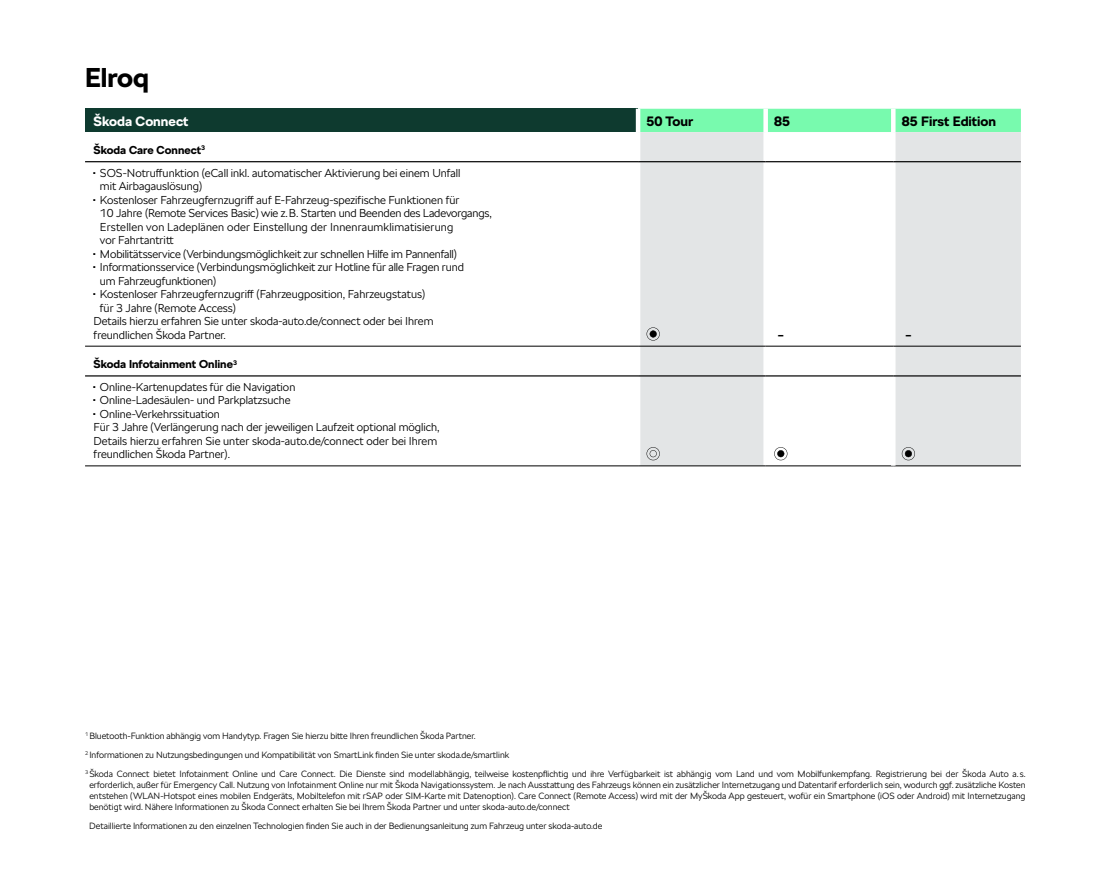
<style>
.page{position:relative;width:1106px;height:893px;background:#fff}
.page>*{position:absolute;margin:0;border:0;box-sizing:border-box;transform-origin:0 0}
.t1{font:700 27px "SKODA Next";color:#000}
.t2{font:700 13.5px "SKODA Next";color:#000}
.t3{font:700 13.5px "SKODA Next";color:#fff}
.t4{font:300 11.4px/13.5px "SKODA Next";color:#000}
.t5{font:700 11.4px "SKODA Next";color:#000}
.t6{font:300 9px/18.8px "SKODA Next";color:#000}
.t7{font:700 3.75px "SKODA Next";color:#000}
</style>
<div class="page">
<div style="left:85px;top:109px;width:553px;height:23px;background:#0e3a2f"></div>
<div style="left:640px;top:109px;width:380px;height:23px;background:#78faae"></div>
<div style="left:640px;top:132px;width:380px;height:334px;background:#e3e5e6"></div>
<svg style="left:768px;top:132px;width:123px;height:334px"></svg>
<hr style="left:636px;top:109px;width:4px;height:23px;background:#fff">
<div style="left:763px;top:109px;width:5px;height:23px;background:#fff"></div>
<hr style="left:891px;top:109px;width:4px;height:23px;background:#fff">
<div style="left:763px;top:132px;width:5px;height:29px;background:#fff"></div>
<div style="left:763px;top:162px;width:5px;height:184px;background:#fff"></div>
<div style="left:763px;top:346px;width:5px;height:29px;background:#fff"></div>
<div style="left:763px;top:376px;width:5px;height:90px;background:#fff"></div>
<hr style="left:85px;top:161px;width:553px;height:1px;background:#000">
<hr style="left:85px;top:346px;width:553px;height:1px;background:#000">
<hr style="left:85px;top:375px;width:553px;height:1px;background:#000">
<hr style="left:85px;top:466px;width:553px;height:1px;background:#000">
<hr style="left:638px;top:466px;width:127px;height:1px;background:#000">
<hr style="left:765px;top:466px;width:128px;height:1px;background:#000">
<hr style="left:893px;top:466px;width:127px;height:1px;background:#000">
<hr style="left:891px;top:132px;width:4px;height:29px;background:#fff">
<hr style="left:891px;top:162px;width:4px;height:184px;background:#fff">
<hr style="left:891px;top:346px;width:4px;height:29px;background:#fff">
<hr style="left:891px;top:376px;width:4px;height:90px;background:#fff">
<hr style="left:638px;top:161px;width:127px;height:1px;background:#000">
<hr style="left:765px;top:161px;width:128px;height:1px;background:#000">
<hr style="left:893px;top:161px;width:127px;height:1px;background:#000">
<hr style="left:638px;top:375px;width:127px;height:1px;background:#000">
<hr style="left:765px;top:375px;width:128px;height:1px;background:#000">
<hr style="left:893px;top:375px;width:127px;height:1px;background:#000">
<hr style="left:638px;top:346px;width:127px;height:1px;background:#000">
<hr style="left:765px;top:346px;width:128px;height:1px;background:#000">
<hr style="left:893px;top:346px;width:127px;height:1px;background:#000">
<svg style="left:646px;top:327px;width:14px;height:14px"></svg>
<svg style="left:646px;top:447px;width:14px;height:13px"></svg>
<svg style="left:774px;top:447px;width:13px;height:13px"></svg>
<svg style="left:901px;top:447px;width:14px;height:13px"></svg>
<h1 class="t1" style="left:85px;top:59px;width:66px">Elroq</h1>
<h2 class="t3" style="left:94px;top:112px;width:96px">Škoda Connect</h2>
<h2 class="t2" style="left:646px;top:112px;width:48px">50 Tour</h2>
<h2 class="t2" style="left:774px;top:112px;width:18px">85</h2>
<h2 class="t2" style="left:901px;top:112px;width:96px">85 First Edition</h2>
<p class="t5" style="left:94px;top:143px;width:113px">Škoda Care Connect<sup>3</sup></p>
<p class="t7" style="left:94px;top:170px;width:3px">◼</p>
<p class="t4" style="left:100px;top:166px;width:362px">SOS-Notruffunktion (eCall inkl. automatischer Aktivierung bei einem Unfall mit Airbagauslösung)</p>
<p class="t7" style="left:94px;top:197px;width:3px">◼</p>
<p class="t4" style="left:100px;top:193px;width:393px">Kostenloser Fahrzeugfernzugriff auf E-Fahrzeug-spezifische Funktionen für<br>10 Jahre (Remote Services Basic) wie z.B. Starten und Beenden des Ladevorgangs, Erstellen von Ladeplänen oder Einstellung der Innenraumklimatisierung<br>vor Fahrtantritt</p>
<p class="t7" style="left:94px;top:251px;width:3px">◼</p>
<p class="t4" style="left:100px;top:247px;width:358px">Mobilitätsservice (Verbindungsmöglichkeit zur schnellen Hilfe im Pannenfall)</p>
<p class="t7" style="left:94px;top:264px;width:3px">◼</p>
<p class="t4" style="left:100px;top:261px;width:365px">Informationsservice (Verbindungsmöglichkeit zur Hotline für alle Fragen rund um Fahrzeugfunktionen)</p>
<p class="t7" style="left:94px;top:291px;width:3px">◼</p>
<p class="t4" style="left:100px;top:288px;width:327px">Kostenloser Fahrzeugfernzugriff (Fahrzeugposition, Fahrzeugstatus)</p>
<p class="t4" style="left:100px;top:301px;width:137px">für 3 Jahre (Remote Access)</p>
<p class="t4" style="left:94px;top:315px;width:341px">Details hierzu erfahren Sie unter skoda-auto.de/connect oder bei Ihrem</p>
<p class="t4" style="left:94px;top:328px;width:134px">freundlichen Škoda Partner.</p>
<p class="t5" style="left:777px;top:327px;width:8px">–</p>
<p class="t5" style="left:905px;top:327px;width:8px">–</p>
<p class="t5" style="left:94px;top:357px;width:145px">Škoda Infotainment Online<sup>3</sup></p>
<p class="t7" style="left:94px;top:384px;width:3px">◼</p>
<p class="t4" style="left:100px;top:380px;width:197px">Online-Kartenupdates für die Navigation</p>
<p class="t7" style="left:94px;top:397px;width:3px">◼</p>
<p class="t4" style="left:100px;top:394px;width:192px">Online-Ladesäulen- und Parkplatzsuche</p>
<p class="t7" style="left:94px;top:411px;width:3px">◼</p>
<p class="t4" style="left:94px;top:407px;width:347px;text-indent:6px">Online-Verkehrssituation<br>Für 3 Jahre (Verlängerung nach der jeweiligen Laufzeit optional möglich, Details hierzu erfahren Sie unter skoda-auto.de/connect oder bei Ihrem freundlichen Škoda Partner).</p>
<p class="t6" style="left:85px;top:727px;width:942px"><sup>1</sup> Bluetooth-Funktion abhängig vom Handytyp. Fragen Sie hierzu bitte Ihren freundlichen Škoda Partner.<br><sup>2</sup> Informationen zu Nutzungsbedingungen und Kompatibilität von SmartLink finden Sie unter skoda.de/smartlink<br><sup>3</sup> Škoda Connect bietet Infotainment Online und Care Connect. Die Dienste sind modellabhängig, teilweise kostenpflichtig und ihre Verfügbarkeit ist abhängig vom Land und vom Mobilfunkempfang. Registrierung bei der Škoda Auto a. s.</p>
<p class="t6" style="left:89px;top:779px;width:937px;line-height:11.2px;text-align:justify">erforderlich, außer für Emergency Call. Nutzung von Infotainment Online nur mit Škoda Navigationssystem. Je nach Ausstattung des Fahrzeugs können ein zusätzlicher Internetzugang und Datentarif erforderlich sein, wodurch ggf. zusätzliche Kosten entstehen (WLAN-Hotspot eines mobilen Endgeräts, Mobiltelefon mit rSAP oder SIM-Karte mit Datenoption). Care Connect (Remote Access) wird mit der MyŠkoda App gesteuert, wofür ein Smartphone (iOS oder Android) mit Internetzugang benötigt wird. Nähere Informationen zu Škoda Connect erhalten Sie bei Ihrem Škoda Partner und unter skoda-auto.de/connect</p>
<p class="t6" style="left:89px;top:817px;width:514px">Detaillierte Informationen zu den einzelnen Technologien finden Sie auch in der Bedienungsanleitung zum Fahrzeug unter skoda-auto.de</p>
</div>
